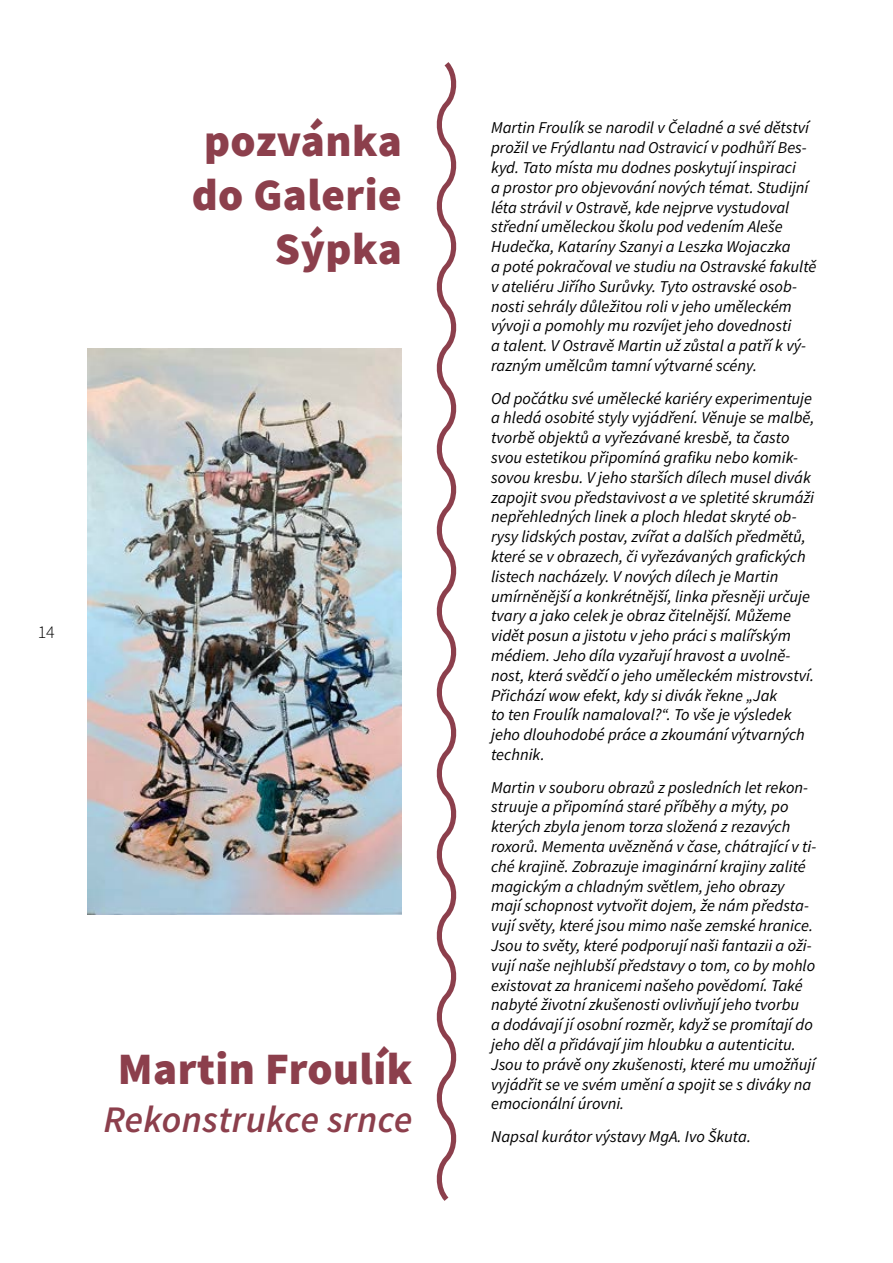
<style>
.page{position:relative;width:893px;height:1263px;background:#fff}
.page>*{position:absolute;margin:0;border:0;box-sizing:border-box;transform-origin:0 0}
.t1{font:900 45px/54px "Source Sans Pro";letter-spacing:.01em;color:#8c3f4c;text-align:right}
.t2{font:italic 600 37.5px "Source Sans Pro";letter-spacing:.01em;color:#8c3f4c}
.t3{font:300 18px "Source Sans Pro";color:#000}
.t4{font:italic 16.5px/19.8px "Source Sans Pro";color:#000}
</style>
<div class="page">
<svg style="left:436px;top:62px;width:21px;height:1139px"></svg>
<img style="left:87px;top:349px;width:315px;height:565px">
<h1 class="t1" style="left:192px;top:113px;width:212px">pozvánka do Galerie<br>Sýpka</h1>
<p class="t3" style="left:38px;top:621px;width:19px">14</p>
<h1 class="t1" style="left:118px;top:1041px;width:296px">Martin Froulík</h1>
<h2 class="t2" style="left:103px;top:1095px;width:311px">Rekonstrukce srnce</h2>
<p class="t4" style="left:491px;top:118px;width:327px">Martin Froulík se narodil v Čeladné a své dětství prožil ve Frýdlantu nad Ostravicí v podhůří Bes&shy;kyd. Tato místa mu dodnes poskytují inspiraci<br>a prostor pro objevování nových témat. Studijní léta strávil v Ostravě, kde nejprve vystudoval střední uměleckou školu pod vedením Aleše Hudečka, Kataríny Szanyi a Leszka Wojaczka<br>a poté pokračoval ve studiu na Ostravské fakultě v ateliéru Jiřího Surůvky. Tyto ostravské osob&shy;nosti sehrály důležitou roli v jeho uměleckém vývoji a pomohly mu rozvíjet jeho dovednosti<br>a talent. V Ostravě Martin už zůstal a patří k vý&shy;razným umělcům tamní výtvarné scény.</p>
<p class="t4" style="left:491px;top:388px;width:325px">Od počátku své umělecké kariéry experimentuje a hledá osobité styly vyjádření. Věnuje se malbě, tvorbě objektů a vyřezávané kresbě, ta často svou estetikou připomíná grafiku nebo komik&shy;sovou kresbu. V jeho starších dílech musel divák zapojit svou představivost a ve spletité skrumáži nepřehledných linek a ploch hledat skryté ob&shy;rysy lidských postav, zvířat a dalších předmětů, které se v obrazech, či vyřezávaných grafických listech nacházely. V nových dílech je Martin umírněnější a konkrétnější, linka přesněji určuje tvary a jako celek je obraz čitelnější. Můžeme vidět posun a jistotu v jeho práci s malířským médiem. Jeho díla vyzařují hravost a uvolně&shy;nost, která svědčí o jeho uměleckém mistrovství.<br>Přichází wow efekt, kdy si divák řekne „Jak<br>to ten Froulík namaloval?“. To vše je výsledek jeho dlouhodobé práce a zkoumání výtvarných technik.</p>
<p class="t4" style="left:491px;top:777px;width:327px">Martin v souboru obrazů z posledních let rekon&shy;struuje a připomíná staré příběhy a mýty, po kterých zbyla jenom torza složená z rezavých roxorů. Mementa uvězněná v čase, chátrající v ti&shy;ché krajině. Zobrazuje imaginární krajiny zalité magickým a chladným světlem, jeho obrazy mají schopnost vytvořit dojem, že nám předsta&shy;vují světy, které jsou mimo naše zemské hranice.<br>Jsou to světy, které podporují naši fantazii a oži&shy;vují naše nejhlubší představy o tom, co by mohlo existovat za hranicemi našeho povědomí. Také nabyté životní zkušenosti ovlivňují jeho tvorbu<br>a dodávají jí osobní rozměr, když se promítají do jeho děl a přidávají jim hloubku a autenticitu.<br>Jsou to právě ony zkušenosti, které mu umožňují vyjádřit se ve svém umění a spojit se s diváky na emocionální úrovni.</p>
<p class="t4" style="left:491px;top:1126px;width:261px">Napsal kurátor výstavy MgA. Ivo Škuta.</p>
</div>
